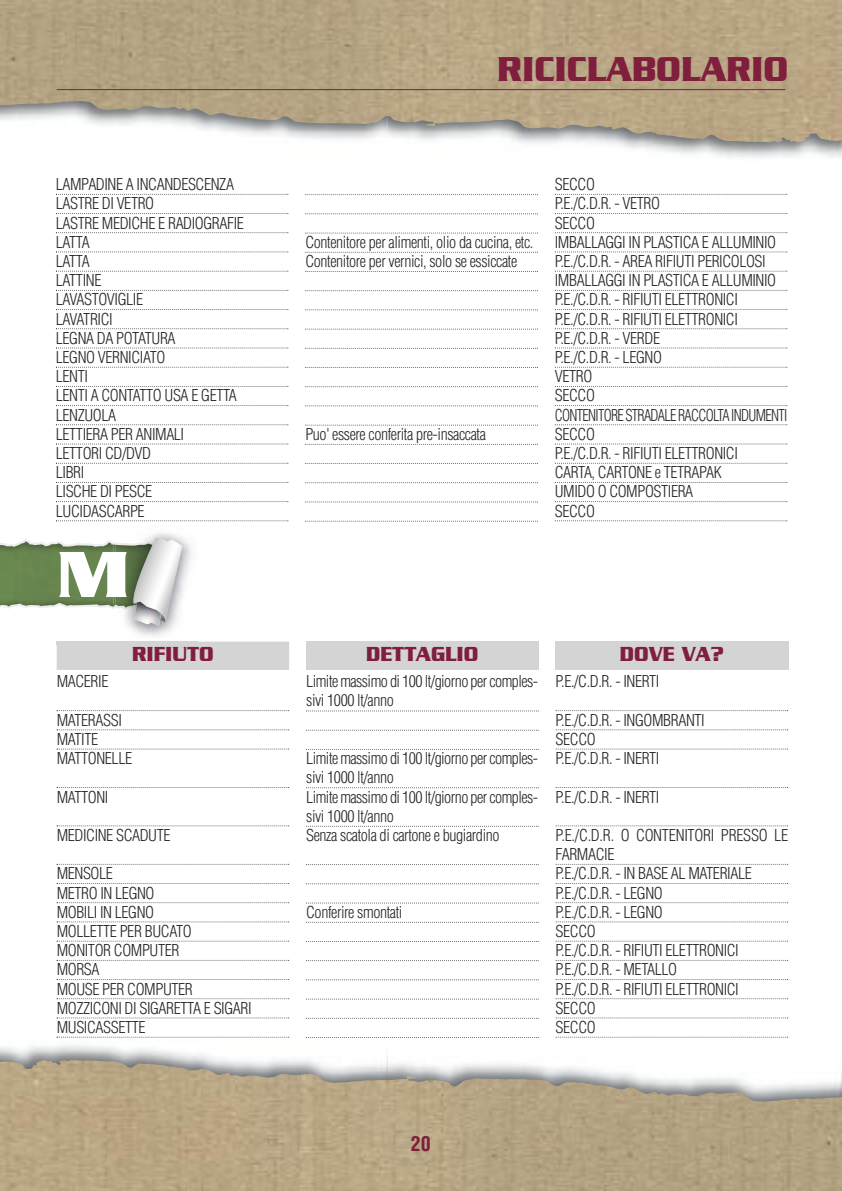
<style>
.page{position:relative;width:842px;height:1191px;background:#fff}
.page>*{position:absolute;margin:0;border:0;box-sizing:border-box;transform-origin:0 0}
.t1{font:700 70.4px "Serpentine";color:#fff;scale:1.05 1}
.t2{font:700 37.4px "Serpentine";color:#7f1f3d;scale:.85 1}
.t3{font:700 22px "Serpentine";color:#7f1f3d;scale:.85 1}
.t4{font:700 condensed 20px "Helvetica";color:#7f1f3d}
.t5{font:300 condensed 16px/19.2px "Helvetica";letter-spacing:-.025em;color:#272627}
</style>
<div class="page">
<img style="left:0;top:864px;width:842px;height:327px">
<img style="left:55px;top:1060px;width:787px;height:42px">
<img style="left:0;top:0;width:842px;height:349px">
<img style="left:0;top:100px;width:783px;height:42px">
<svg style="left:56px;top:194px;width:232px;height:1px"></svg>
<svg style="left:56px;top:213px;width:232px;height:1px"></svg>
<svg style="left:56px;top:232px;width:232px;height:1px"></svg>
<svg style="left:56px;top:251px;width:232px;height:1px"></svg>
<svg style="left:56px;top:271px;width:232px;height:1px"></svg>
<svg style="left:56px;top:290px;width:232px;height:1px"></svg>
<svg style="left:56px;top:309px;width:232px;height:1px"></svg>
<svg style="left:56px;top:328px;width:232px;height:1px"></svg>
<svg style="left:56px;top:347px;width:232px;height:1px"></svg>
<svg style="left:56px;top:367px;width:232px;height:1px"></svg>
<svg style="left:56px;top:386px;width:232px;height:1px"></svg>
<svg style="left:56px;top:405px;width:232px;height:1px"></svg>
<svg style="left:56px;top:424px;width:232px;height:1px"></svg>
<svg style="left:56px;top:443px;width:232px;height:1px"></svg>
<svg style="left:56px;top:463px;width:232px;height:1px"></svg>
<svg style="left:56px;top:482px;width:232px;height:1px"></svg>
<svg style="left:56px;top:501px;width:232px;height:1px"></svg>
<svg style="left:56px;top:520px;width:232px;height:1px"></svg>
<svg style="left:305px;top:194px;width:233px;height:1px"></svg>
<svg style="left:305px;top:213px;width:233px;height:1px"></svg>
<svg style="left:305px;top:232px;width:233px;height:1px"></svg>
<svg style="left:305px;top:252px;width:233px;height:1px"></svg>
<svg style="left:305px;top:271px;width:233px;height:1px"></svg>
<svg style="left:305px;top:290px;width:233px;height:1px"></svg>
<svg style="left:305px;top:309px;width:233px;height:1px"></svg>
<svg style="left:305px;top:328px;width:233px;height:1px"></svg>
<svg style="left:305px;top:348px;width:233px;height:1px"></svg>
<svg style="left:305px;top:367px;width:233px;height:1px"></svg>
<svg style="left:305px;top:386px;width:233px;height:1px"></svg>
<svg style="left:305px;top:405px;width:233px;height:1px"></svg>
<svg style="left:305px;top:424px;width:233px;height:1px"></svg>
<svg style="left:305px;top:444px;width:233px;height:1px"></svg>
<svg style="left:305px;top:463px;width:233px;height:1px"></svg>
<svg style="left:305px;top:482px;width:233px;height:1px"></svg>
<svg style="left:305px;top:501px;width:233px;height:1px"></svg>
<svg style="left:305px;top:520px;width:233px;height:1px"></svg>
<svg style="left:555px;top:194px;width:232px;height:1px"></svg>
<svg style="left:555px;top:213px;width:232px;height:1px"></svg>
<svg style="left:555px;top:232px;width:232px;height:1px"></svg>
<svg style="left:555px;top:251px;width:232px;height:1px"></svg>
<svg style="left:555px;top:271px;width:232px;height:1px"></svg>
<svg style="left:555px;top:290px;width:232px;height:1px"></svg>
<svg style="left:555px;top:309px;width:232px;height:1px"></svg>
<svg style="left:555px;top:328px;width:232px;height:1px"></svg>
<svg style="left:555px;top:347px;width:232px;height:1px"></svg>
<svg style="left:555px;top:367px;width:232px;height:1px"></svg>
<svg style="left:555px;top:386px;width:232px;height:1px"></svg>
<svg style="left:555px;top:405px;width:232px;height:1px"></svg>
<svg style="left:555px;top:424px;width:232px;height:1px"></svg>
<svg style="left:555px;top:443px;width:232px;height:1px"></svg>
<svg style="left:555px;top:463px;width:232px;height:1px"></svg>
<svg style="left:555px;top:482px;width:232px;height:1px"></svg>
<svg style="left:555px;top:501px;width:232px;height:1px"></svg>
<svg style="left:555px;top:520px;width:232px;height:1px"></svg>
<svg style="left:0;top:539px;width:115px;height:70px;background:#7b9366"></svg>
<img style="left:115px;top:533px;width:78px;height:104px">
<img style="left:115px;top:607px;width:15px;height:2px">
<img style="left:115px;top:604px;width:15px;height:3px">
<img style="left:134px;top:623px;width:27px;height:3px">
<svg style="left:130px;top:537px;width:52px;height:86px"></svg>
<svg style="left:57px;top:710px;width:232px;height:1px"></svg>
<svg style="left:57px;top:729px;width:232px;height:1px"></svg>
<svg style="left:57px;top:748px;width:232px;height:1px"></svg>
<svg style="left:57px;top:787px;width:232px;height:1px"></svg>
<svg style="left:57px;top:825px;width:232px;height:1px"></svg>
<svg style="left:57px;top:863px;width:232px;height:1px"></svg>
<svg style="left:57px;top:883px;width:232px;height:1px"></svg>
<svg style="left:57px;top:902px;width:232px;height:1px"></svg>
<svg style="left:57px;top:921px;width:232px;height:1px"></svg>
<svg style="left:57px;top:940px;width:232px;height:1px"></svg>
<svg style="left:57px;top:959px;width:232px;height:1px"></svg>
<svg style="left:57px;top:979px;width:232px;height:1px"></svg>
<svg style="left:57px;top:998px;width:232px;height:1px"></svg>
<svg style="left:57px;top:1017px;width:232px;height:1px"></svg>
<svg style="left:57px;top:1036px;width:232px;height:1px"></svg>
<svg style="left:306px;top:710px;width:233px;height:1px"></svg>
<svg style="left:306px;top:729px;width:233px;height:1px"></svg>
<svg style="left:306px;top:749px;width:233px;height:1px"></svg>
<svg style="left:306px;top:787px;width:233px;height:1px"></svg>
<svg style="left:306px;top:825px;width:233px;height:1px"></svg>
<svg style="left:306px;top:864px;width:233px;height:1px"></svg>
<svg style="left:306px;top:883px;width:233px;height:1px"></svg>
<svg style="left:306px;top:902px;width:233px;height:1px"></svg>
<svg style="left:306px;top:921px;width:233px;height:1px"></svg>
<svg style="left:306px;top:941px;width:233px;height:1px"></svg>
<svg style="left:306px;top:960px;width:233px;height:1px"></svg>
<svg style="left:306px;top:979px;width:233px;height:1px"></svg>
<svg style="left:306px;top:998px;width:233px;height:1px"></svg>
<svg style="left:306px;top:1017px;width:233px;height:1px"></svg>
<svg style="left:306px;top:1037px;width:233px;height:1px"></svg>
<svg style="left:556px;top:710px;width:232px;height:1px"></svg>
<svg style="left:556px;top:729px;width:232px;height:1px"></svg>
<svg style="left:556px;top:748px;width:232px;height:1px"></svg>
<svg style="left:556px;top:787px;width:232px;height:1px"></svg>
<svg style="left:556px;top:825px;width:232px;height:1px"></svg>
<svg style="left:556px;top:863px;width:232px;height:1px"></svg>
<svg style="left:556px;top:883px;width:232px;height:1px"></svg>
<svg style="left:556px;top:902px;width:232px;height:1px"></svg>
<svg style="left:556px;top:921px;width:232px;height:1px"></svg>
<svg style="left:556px;top:940px;width:232px;height:1px"></svg>
<svg style="left:556px;top:959px;width:232px;height:1px"></svg>
<svg style="left:556px;top:979px;width:232px;height:1px"></svg>
<svg style="left:556px;top:998px;width:232px;height:1px"></svg>
<svg style="left:556px;top:1017px;width:232px;height:1px"></svg>
<svg style="left:556px;top:1036px;width:232px;height:1px"></svg>
<hr style="left:57px;top:89px;width:728px;height:1px;background:#7f1f3d">
<p class="t5" style="left:56px;top:175px;width:190px">LAMPADINE A INCANDESCENZA<br>LASTRE DI VETRO<br>LASTRE MEDICHE E RADIOGRAFIE<br>LATTA<br>LATTA<br>LATTINE<br>LAVASTOVIGLIE<br>LAVATRICI<br>LEGNA DA POTATURA<br>LEGNO VERNICIATO<br>LENTI<br>LENTI A CONTATTO USA E GETTA<br>LENZUOLA<br>LETTIERA PER ANIMALI<br>LETTORI CD/DVD<br>LIBRI<br>LISCHE DI PESCE<br>LUCIDASCARPE</p>
<h1 class="t1" style="left:57px;top:552px;width:71px">M</h1>
<h2 class="t2" style="left:497px;top:57px;width:344px">RICICLABOLARIO</h2>
<p class="t5" style="left:305px;top:233px;width:230px">Contenitore per alimenti, olio da cucina, etc.<br>Contenitore per vernici, solo se essiccate</p>
<p class="t5" style="left:305px;top:425px;width:182px">Puo' essere conferita pre-insaccata</p>
<p class="t5" style="left:555px;top:175px;width:234px">SECCO<br>P.E./C.D.R. - VETRO<br>SECCO<br>IMBALLAGGI IN PLASTICA E ALLUMINIO<br>P.E./C.D.R. - AREA RIFIUTI PERICOLOSI<br>IMBALLAGGI IN PLASTICA E ALLUMINIO<br>P.E./C.D.R. - RIFIUTI ELETTRONICI<br>P.E./C.D.R. - RIFIUTI ELETTRONICI<br>P.E./C.D.R. - VERDE<br>P.E./C.D.R. - LEGNO<br>VETRO<br>SECCO<br>CONTENITORESTRADALERACCOLTAINDUMENTI<br>SECCO<br>P.E./C.D.R. - RIFIUTI ELETTRONICI<br>CARTA, CARTONE e TETRAPAK<br>UMIDO O COMPOSTIERA<br>SECCO</p>
<h3 class="t3" style="left:132px;top:646px;width:98px">RIFIUTO</h3>
<h3 class="t3" style="left:366px;top:646px;width:133px">DETTAGLIO</h3>
<h3 class="t3" style="left:620px;top:646px;width:124px">DOVE VA?</h3>
<p class="t5" style="left:57px;top:672px;width:53px">MACERIE</p>
<p class="t5" style="left:57px;top:710px;width:77px">MATERASSI<br>MATITE<br>MATTONELLE</p>
<p class="t5" style="left:57px;top:787px;width:53px">MATTONI</p>
<p class="t5" style="left:57px;top:826px;width:115px">MEDICINE SCADUTE</p>
<p class="t5" style="left:57px;top:864px;width:196px">MENSOLE<br>METRO IN LEGNO<br>MOBILI IN LEGNO<br>MOLLETTE PER BUCATO<br>MONITOR COMPUTER<br>MORSA<br>MOUSE PER COMPUTER<br>MOZZICONI DI SIGARETTA E SIGARI<br>MUSICASSETTE</p>
<p class="t5" style="left:306px;top:672px;width:234px">Limite massimo di 100 lt/giorno per comples&shy;sivi 1000 lt/anno</p>
<p class="t5" style="left:306px;top:749px;width:234px">Limite massimo di 100 lt/giorno per comples&shy;sivi 1000 lt/anno<br>Limite massimo di 100 lt/giorno per comples&shy;sivi 1000 lt/anno<br>Senza scatola di cartone e bugiardino</p>
<p class="t5" style="left:306px;top:902px;width:98px">Conferire smontati</p>
<p class="t5" style="left:556px;top:672px;width:105px">P.E./C.D.R. - INERTI</p>
<p class="t5" style="left:556px;top:710px;width:151px">P.E./C.D.R. - INGOMBRANTI<br>SECCO<br>P.E./C.D.R. - INERTI</p>
<p class="t5" style="left:556px;top:787px;width:105px">P.E./C.D.R. - INERTI</p>
<p class="t5" style="left:556px;top:826px;width:234px">P.E./C.D.R. O CONTENITORI PRESSO LE<br>FARMACIE<br>P.E./C.D.R. - IN BASE AL MATERIALE<br>P.E./C.D.R. - LEGNO<br>P.E./C.D.R. - LEGNO<br>SECCO<br>P.E./C.D.R. - RIFIUTI ELETTRONICI<br>P.E./C.D.R. - METALLO<br>P.E./C.D.R. - RIFIUTI ELETTRONICI<br>SECCO<br>SECCO</p>
<p class="t4" style="left:411px;top:1132px;width:21px">20</p>
</div>
